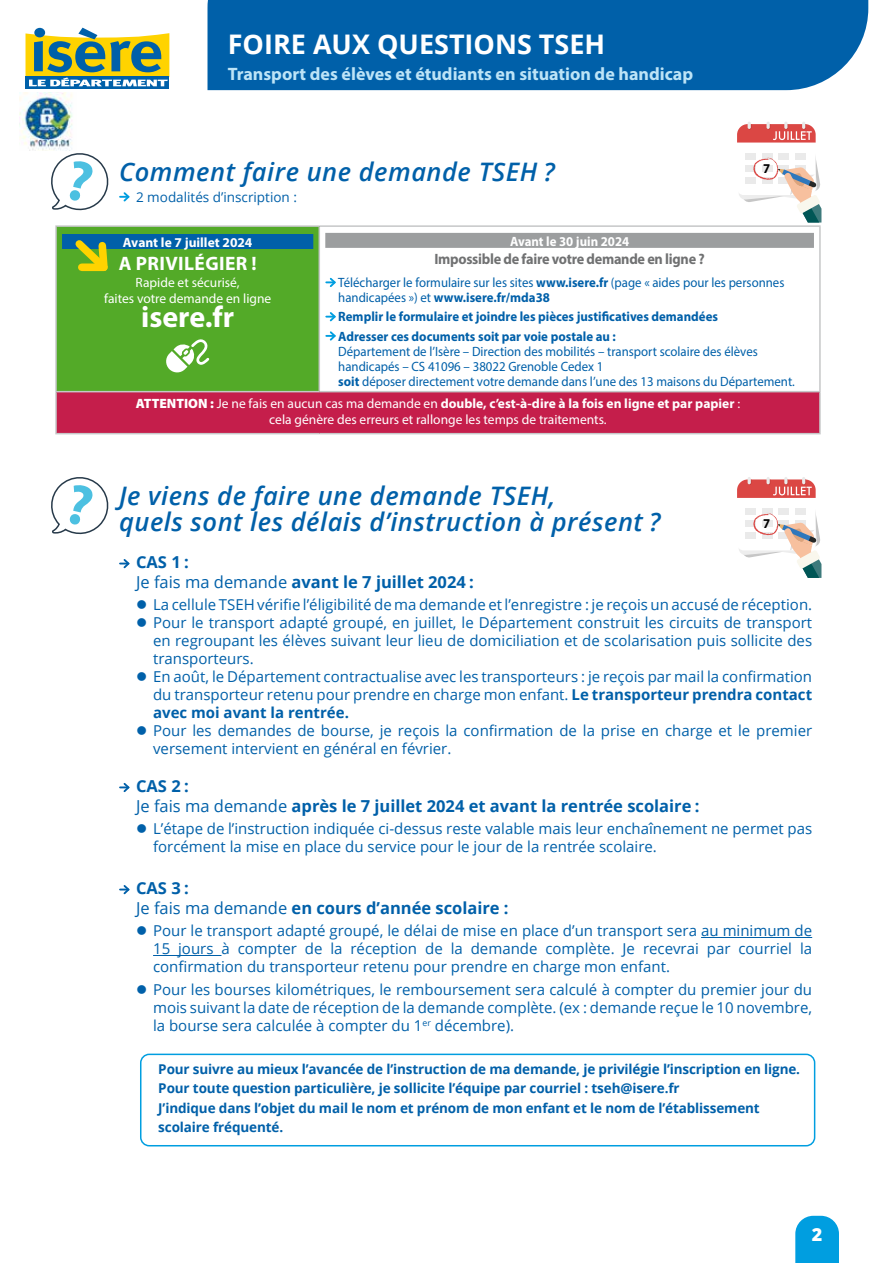
<style>
.page{position:relative;width:893px;height:1263px;background:#fff}
.page>*{position:absolute;margin:0;border:0;box-sizing:border-box;transform-origin:0 0}
.t1{font:700 30px "Myriad Pro";color:#fff}
.t2{font:700 27px "Open Sans";color:#fff}
.t3{font:italic 600 25.5px/25.5px "Open Sans";letter-spacing:.02em;color:#0060a9}
.t4{font:700 19.5px "Myriad Pro";letter-spacing:.02em;color:#fff}
.t5{font:700 18px "Myriad Pro";color:#bde4f7}
.t6{font:800 18px "Open Sans";color:#fff}
.t7{font:700 16.5px/19.8px "Open Sans";color:#0060a9}
.t8{font:15px/18px "Open Sans";color:#0060a9;text-align:justify}
.t9{font:700 15px "Myriad Pro";letter-spacing:-.02em;color:#707172;scale:.95 1}
.t10{font:13.5px/15px "Myriad Pro";color:#0060a9;scale:.95 1}
.t11{font:700 13.5px/19.5px "Open Sans";letter-spacing:-.01em;color:#0060a9}
.t12{font:13.5px/16.5px "Myriad Pro";color:#fff;text-align:center}
.t13{font:700 13.5px/19.2px "Myriad Pro";color:#0060a9;scale:.95 1}
.t14{font:13.5px "Open Sans";color:#0060a9}
.t15{font:700 13.5px "Myriad Pro";color:#fff}
.t16{font:700 13.5px "Myriad Pro";color:#fff;scale:.95 1}
.t17{font:700 13.5px "Myriad Pro";color:#000;scale:.95 1}
.s1{font-weight:700}
.s2{font-weight:900}
.s3{font-weight:400}
</style>
<div class="page">
<svg style="left:795px;top:1216px;width:44px;height:47px"></svg>
<svg style="left:26px;top:86px;width:143px;height:3px"></svg>
<svg style="left:26px;top:28px;width:143px;height:58px"></svg>
<img style="left:20px;top:92px;width:52px;height:59px">
<div style="left:207px;top:0;width:661px;height:90px;background:#0060a9"></div>
<div style="left:56px;top:226px;width:263px;height:166px;background:#53aa28"></div>
<div style="left:56px;top:392px;width:764px;height:42px;background:#c51e4b"></div>
<hr style="left:319px;top:227px;width:1px;height:164px;background:#c6c7c8">
<hr style="left:55px;top:225px;width:264px;height:2px;background:#c6c7c8">
<hr style="left:55px;top:227px;width:2px;height:164px;background:#c6c7c8">
<hr style="left:319px;top:225px;width:502px;height:2px;background:#c6c7c8">
<hr style="left:819px;top:227px;width:2px;height:164px;background:#c6c7c8">
<hr style="left:55px;top:391px;width:264px;height:1px;background:#c6c7c8">
<hr style="left:55px;top:392px;width:2px;height:41px;background:#c6c7c8">
<hr style="left:319px;top:391px;width:502px;height:1px;background:#c6c7c8">
<hr style="left:819px;top:392px;width:2px;height:41px;background:#c6c7c8">
<hr style="left:55px;top:433px;width:264px;height:1px;background:#c6c7c8">
<hr style="left:319px;top:433px;width:502px;height:1px;background:#c6c7c8">
<div style="left:62px;top:234px;width:251px;height:15px;background:#0060a9"></div>
<svg style="left:166px;top:339px;width:43px;height:34px"></svg>
<div style="left:325px;top:233px;width:489px;height:15px;background:#9c9e9f"></div>
<svg style="left:326px;top:277px;width:10px;height:10px"></svg>
<svg style="left:326px;top:312px;width:10px;height:10px"></svg>
<svg style="left:326px;top:331px;width:10px;height:10px"></svg>
<svg style="left:51px;top:477px;width:58px;height:58px"></svg>
<hr style="left:701px;top:937px;width:111px;height:1px;background:#0060a9">
<hr style="left:153px;top:955px;width:68px;height:1px;background:#0060a9">
<svg style="left:120px;top:559px;width:10px;height:10px"></svg>
<svg style="left:120px;top:783px;width:10px;height:9px"></svg>
<svg style="left:120px;top:885px;width:10px;height:10px"></svg>
<svg style="left:51px;top:153px;width:58px;height:58px"></svg>
<svg style="left:120px;top:192px;width:10px;height:10px"></svg>
<svg style="left:75px;top:240px;width:33px;height:32px"></svg>
<svg style="left:737px;top:122px;width:84px;height:101px"></svg>
<svg style="left:737px;top:477px;width:84px;height:101px"></svg>
<div style="left:140px;top:1053px;width:675px;height:93px;border:2px solid #009ee0;border-radius:9px"></div>
<h2 class="t2" style="left:228px;top:26px;width:379px">FOIRE AUX QUESTIONS TSEH</h2>
<p class="t5" style="left:228px;top:62px;width:467px">Transport des élèves et étudiants en situation de handicap</p>
<h3 class="t3" style="left:119px;top:159px;width:437px">Comment faire une demande TSEH ?</h3>
<p class="t14" style="left:136px;top:187px;width:162px">2 modalités d’inscription :</p>
<p class="t17" style="left:763px;top:160px;width:9px">7</p>
<p class="t16" style="left:510px;top:232px;width:127px">Avant le 30 juin 2024</p>
<p class="t9" style="left:434px;top:249px;width:286px">Impossible de faire votre demande en ligne ?</p>
<p class="t10" style="left:338px;top:275px;width:471px">Télécharger le formulaire sur les sites <span class="s1">www.isere.fr</span> (page « aides pour les personnes handicapées ») et <span class="s1">www.isere.fr/mda38</span></p>
<p class="t13" style="left:338px;top:307px;width:401px">Remplir le formulaire et joindre les pièces justificatives demandées<br>Adresser ces documents soit par voie postale au :</p>
<p class="t10" style="left:338px;top:343px;width:482px">Département de l’Isère – Direction des mobilités – transport scolaire des élèves handicapés – CS 41096 – 38022 Grenoble Cedex 1<br><span class="s1">soit</span> déposer directement votre demande dans l’une des 13 maisons du Département.</p>
<p class="t12" style="left:136px;top:395px;width:606px"><span class="s2">ATTENTION :</span> Je ne fais en aucun cas ma demande en <span class="s1">double, c’est-à-dire à la fois en ligne et par papier</span> : cela génère des erreurs et rallonge les temps de traitements.</p>
<p class="t15" style="left:123px;top:233px;width:131px">Avant le 7 juillet 2024</p>
<h3 class="t4" style="left:119px;top:251px;width:140px">A PRIVILÉGIER !</h3>
<p class="t12" style="left:104px;top:274px;width:169px">Rapide et sécurisé,<br>faites votre demande en ligne</p>
<h1 class="t1" style="left:141px;top:297px;width:95px">isere.fr</h1>
<h3 class="t3" style="left:119px;top:482px;width:543px">Je viens de faire une demande TSEH,<br>quels sont les délais d’instruction à présent ?</h3>
<p class="t7" style="left:136px;top:552px;width:339px">CAS 1 :<br><span class="s3">Je fais ma demande</span> avant le 7 juillet 2024 :</p>
<p class="t8" style="left:136px;top:595px;width:678px">● La cellule TSEH vérifie l’éligibilité de ma demande et l’enregistre : je reçois un accusé de réception.</p>
<p class="t8" style="left:153px;top:613px;width:661px;text-indent:-17px">● Pour le transport adapté groupé, en juillet, le Département construit les circuits de transport en regroupant les élèves suivant leur lieu de domiciliation et de scolarisation puis sollicite des transporteurs.</p>
<p class="t8" style="left:153px;top:667px;width:661px;text-indent:-17px">● En août, le Département contractualise avec les transporteurs : je reçois par mail la confirmation du transporteur retenu pour prendre en charge mon enfant. <span class="s1">Le transporteur prendra contact avec moi avant la rentrée.</span></p>
<p class="t8" style="left:153px;top:721px;width:661px;text-indent:-17px">● Pour les demandes de bourse, je reçois la confirmation de la prise en charge et le premier versement intervient en général en février.</p>
<p class="t7" style="left:136px;top:776px;width:565px">CAS 2 :<br><span class="s3">Je fais ma demande</span> après le 7 juillet 2024 et avant la rentrée scolaire :</p>
<p class="t8" style="left:153px;top:819px;width:661px;text-indent:-17px">● L’étape de l’instruction indiquée ci-dessus reste valable mais leur enchaînement ne permet pas forcément la mise en place du service pour le jour de la rentrée scolaire.</p>
<p class="t7" style="left:136px;top:878px;width:374px">CAS 3 :<br><span class="s3">Je fais ma demande</span> en cours d’année scolaire :</p>
<p class="t8" style="left:153px;top:921px;width:661px;text-indent:-17px">● Pour le transport adapté groupé, le délai de mise en place d’un transport sera au minimum de 15 jours à compter de la réception de la demande complète. Je recevrai par courriel la confirmation du transporteur retenu pour prendre en charge mon enfant.</p>
<p class="t8" style="left:153px;top:980px;width:661px;text-indent:-17px">● Pour les bourses kilométriques, le remboursement sera calculé à compter du premier jour du mois suivant la date de réception de la demande complète. (ex : demande reçue le 10 novembre, la bourse sera calculée à compter du 1<sup>er</sup> décembre).</p>
<p class="t17" style="left:763px;top:515px;width:9px">7</p>
<p class="t11" style="left:158px;top:1058px;width:643px">Pour suivre au mieux l’avancée de l’instruction de ma demande, je privilégie l’inscription en ligne.<br>Pour toute question particulière, je sollicite l’équipe par courriel : tseh@isere.fr<br>J’indique dans l’objet du mail le nom et prénom de mon enfant et le nom de l’établissement scolaire fréquenté.</p>
<p class="t6" style="left:812px;top:1221px;width:12px">2</p>
</div>
